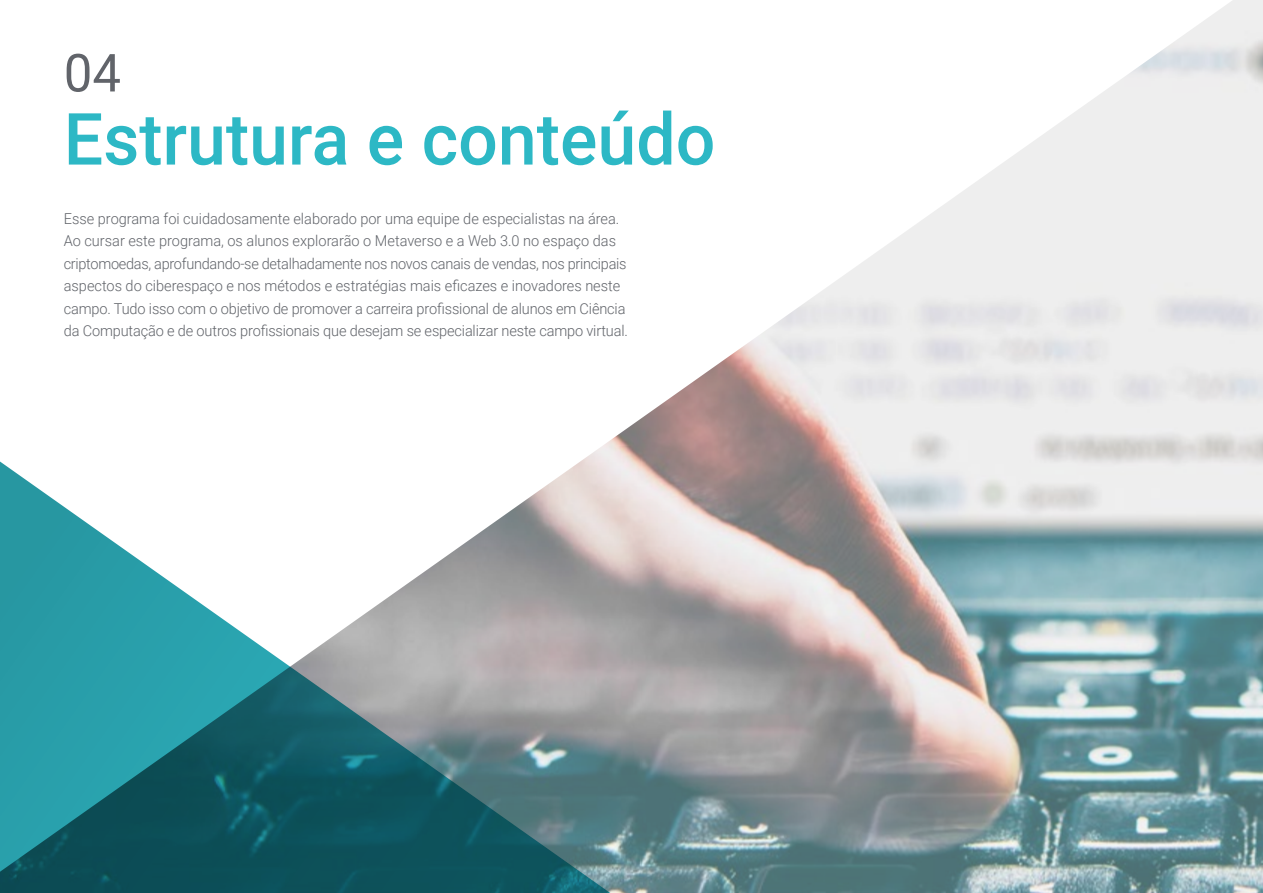
<style>
.page{position:relative;width:1263px;height:893px;background:#fff}
.page>*{position:absolute;margin:0;border:0;box-sizing:border-box;transform-origin:0 0}
.t1{font:500 72px "Roboto";color:#2db8c5}
.t2{font:52.5px "Roboto";color:#61646a}
.t3{font:300 15px/22.5px "Roboto";letter-spacing:-.01em;color:#61646a}
</style>
<div class="page">
<img style="left:603px;top:0;width:660px;height:893px">
<svg style="left:0;top:446px;width:640px;height:447px"></svg>
<h2 class="t2" style="left:64px;top:36px;width:59px">04</h2>
<h1 class="t1" style="left:64px;top:89px;width:653px">Estrutura e conteúdo</h1>
<p class="t3" style="left:64px;top:207px;width:566px">Esse programa foi cuidadosamente elaborado por uma equipe de especialistas na área.<br>Ao cursar este programa, os alunos explorarão o Metaverso e a Web 3.0 no espaço das criptomoedas, aprofundando-se detalhadamente nos novos canais de vendas, nos principais aspectos do ciberespaço e nos métodos e estratégias mais eficazes e inovadores neste campo. Tudo isso com o objetivo de promover a carreira profissional de alunos em Ciência da Computação e de outros profissionais que desejam se especializar neste campo virtual.</p>
</div>
